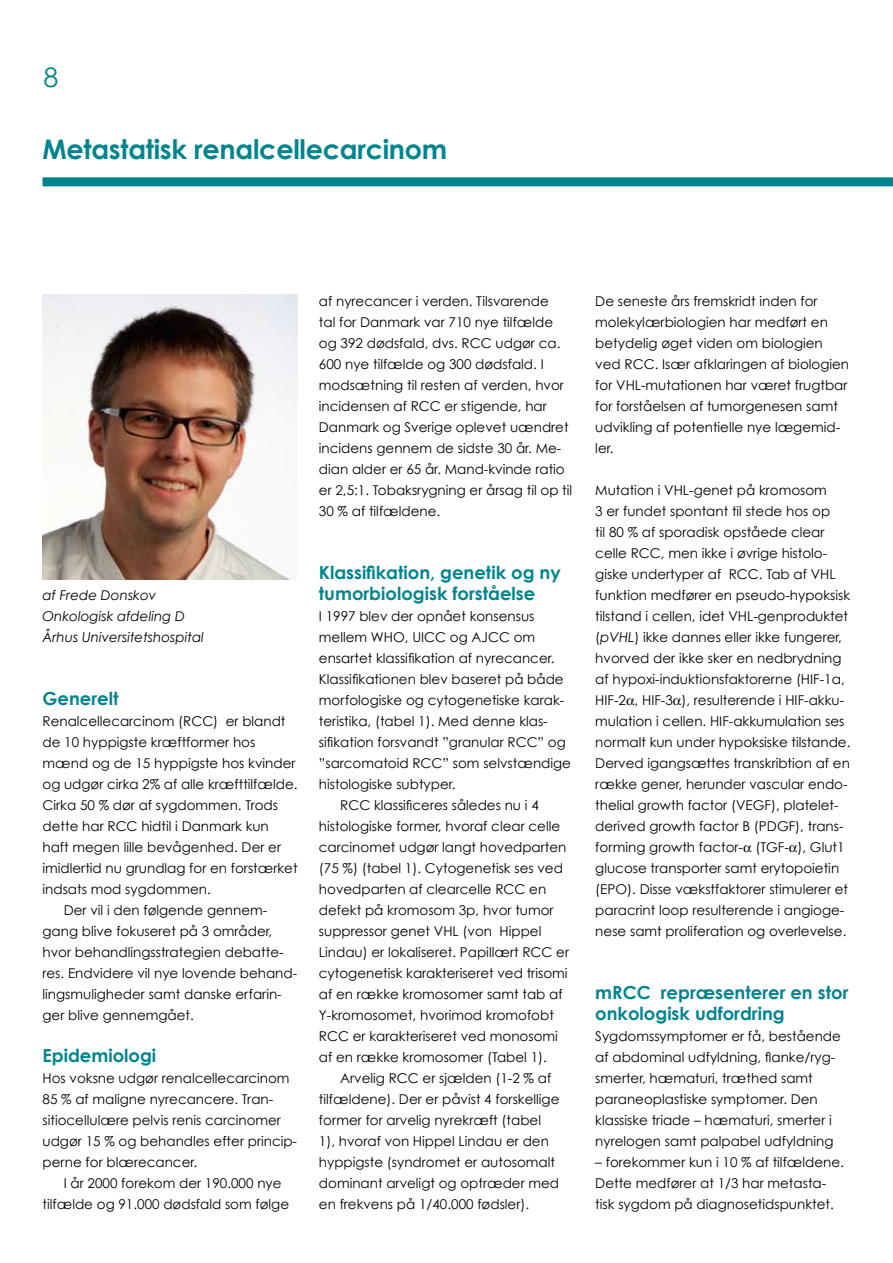
<style>
.page{position:relative;width:893px;height:1263px;background:#fff}
.page>*{position:absolute;margin:0;border:0;box-sizing:border-box;transform-origin:0 0}
.t1{font:700 27px "Century Gothic";letter-spacing:-.01em;color:#00858f}
.t2{font:700 18px/21px "Century Gothic";color:#00858f}
.t3{font:13.5px/21px "Century Gothic";color:#000}
.t4{font:italic 13.5px/21px "Century Gothic";color:#000}
.s1{font-style:italic}
</style>
<div class="page">
<div style="left:43px;top:177px;width:850px;height:9px;background:#00858f"></div>
<img style="left:43px;top:295px;width:255px;height:284px">
<h1 class="t1" style="left:43px;top:132px;width:406px">Metastatisk renalcellecarcinom</h1>
<p class="t4" style="left:43px;top:584px;width:163px">af Frede Donskov<br>Onkologisk afdeling D<br>Århus Universitetshospital</p>
<h2 class="t2" style="left:43px;top:688px;width:77px">Generelt</h2>
<p class="t3" style="left:43px;top:710px;width:245px">Renalcellecarcinom (RCC) er blandt</p>
<p class="t3" style="left:43px;top:731px;width:214px">de 1 0 hyppigste kræftformer hos</p>
<p class="t3" style="left:43px;top:752px;width:254px">mænd og de 1 5 hyppigste hos kvinder</p>
<p class="t3" style="left:43px;top:773px;width:257px">og udgør cirka 2% af alle kræfttilfælde.</p>
<p class="t3" style="left:43px;top:794px;width:237px">Cirka 50 % dør af sygdommen. Trods</p>
<p class="t3" style="left:43px;top:815px;width:228px">dette har RCC hidtil i Danmark kun</p>
<p class="t3" style="left:43px;top:836px;width:240px">haft megen lille bevågenhed. Der er</p>
<p class="t3" style="left:43px;top:857px;width:257px">imidlertid nu grundlag for en forstærket</p>
<p class="t3" style="left:43px;top:878px;width:170px">indsats mod sygdommen.</p>
<p class="t3" style="left:64px;top:899px;width:205px">Der vil i den følgende gennem-</p>
<p class="t3" style="left:43px;top:920px;width:231px">gang blive fokuseret på 3 områder,</p>
<p class="t3" style="left:43px;top:941px;width:243px">hvor behandlingsstrategien debatte-</p>
<p class="t3" style="left:43px;top:962px;width:256px">res. Endvidere vil nye lovende behand-</p>
<p class="t3" style="left:43px;top:983px;width:241px">lingsmuligheder samt danske erfarin-</p>
<p class="t3" style="left:43px;top:1004px;width:153px">ger blive gennemgået.</p>
<h2 class="t2" style="left:43px;top:1045px;width:115px">Epidemiologi</h2>
<p class="t3" style="left:43px;top:1067px;width:256px">Hos voksne udgør renalcellecarcinom 85 % af maligne nyrecancere. Tran&shy;sitiocellulære pelvis renis carcinomer udgør 1 5 % og behandles efter princip&shy;perne for blærecancer.</p>
<p class="t3" style="left:43px;top:1172px;width:248px;text-indent:21px">I år 2000 forekom der 1 90.000 nye tilfælde og 91 .000 dødsfald som følge</p>
<p class="t3" style="left:319px;top:290px;width:255px">af nyrecancer i verden. Tilsvarende<br>tal for Danmark var 71 0 nye tilfælde og 392 dødsfald, dvs. RCC udgør ca.<br>600 nye tilfælde og 300 dødsfald. I modsætning til resten af verden, hvor incidensen af RCC er stigende, har Danmark og Sverige oplevet uændret incidens gennem de sidste 30 år. Me&shy;dian alder er 65 år. Mand-kvinde ratio er 2,5:1 . Tobaksrygning er årsag til op til 30 % af tilfældene.</p>
<h2 class="t2" style="left:319px;top:562px;width:243px">Klassifikation, genetik og ny tumorbiologisk forståelse</h2>
<p class="t3" style="left:319px;top:605px;width:217px">I 1 997 blev der opnået konsensus</p>
<p class="t3" style="left:319px;top:626px;width:218px">mellem WHO, UICC og AJCC om</p>
<p class="t3" style="left:319px;top:647px;width:237px">ensartet klassifikation af nyrecancer.</p>
<p class="t3" style="left:319px;top:668px;width:246px">Klassifikationen blev baseret på både</p>
<p class="t3" style="left:319px;top:689px;width:247px">morfologiske og cytogenetiske karak-</p>
<p class="t3" style="left:319px;top:710px;width:230px">teristika, (tabel 1 ). Med denne klas-</p>
<p class="t3" style="left:319px;top:731px;width:248px">sifikation forsvandt ”granular RCC” og</p>
<p class="t3" style="left:319px;top:752px;width:254px">”sarcomatoid RCC” som selvstændige</p>
<p class="t3" style="left:319px;top:773px;width:138px">histologiske subtyper.</p>
<p class="t3" style="left:340px;top:794px;width:200px">RCC klassificeres således nu i 4</p>
<p class="t3" style="left:319px;top:815px;width:243px">histologiske former, hvoraf clear celle</p>
<p class="t3" style="left:319px;top:836px;width:249px">carcinomet udgør langt hovedparten</p>
<p class="t3" style="left:319px;top:857px;width:246px">(75 %) (tabel 1 ). Cytogenetisk ses ved</p>
<p class="t3" style="left:319px;top:878px;width:229px">hovedparten af clearcelle RCC en</p>
<p class="t3" style="left:319px;top:899px;width:236px">defekt på kromosom 3p, hvor tumor</p>
<p class="t3" style="left:319px;top:920px;width:224px">suppressor genet VHL (von Hippel</p>
<p class="t3" style="left:319px;top:941px;width:252px">Lindau) er lokaliseret. Papillært RCC er</p>
<p class="t3" style="left:319px;top:962px;width:250px">cytogenetisk karakteriseret ved trisomi</p>
<p class="t3" style="left:319px;top:983px;width:245px">af en række kromosomer samt tab af</p>
<p class="t3" style="left:319px;top:1004px;width:236px">Y-kromosomet, hvorimod kromofobt</p>
<p class="t3" style="left:319px;top:1025px;width:241px">RCC er karakteriseret ved monosomi</p>
<p class="t3" style="left:319px;top:1046px;width:230px">af en række kromosomer (Tabel 1 ).</p>
<p class="t3" style="left:340px;top:1067px;width:213px">Arvelig RCC er sjælden (1 -2 % af</p>
<p class="t3" style="left:319px;top:1088px;width:242px">tilfældene). Der er påvist 4 forskellige</p>
<p class="t3" style="left:319px;top:1109px;width:224px">former for arvelig nyrekræft (tabel</p>
<p class="t3" style="left:319px;top:1130px;width:232px">1 ), hvoraf von Hippel Lindau er den</p>
<p class="t3" style="left:319px;top:1151px;width:238px">hyppigste (syndromet er autosomalt</p>
<p class="t3" style="left:319px;top:1172px;width:242px">dominant arveligt og optræder med</p>
<p class="t3" style="left:319px;top:1193px;width:212px">en frekvens på 1 /40.000 fødsler).</p>
<p class="t3" style="left:595px;top:290px;width:255px">De seneste års fremskridt inden for molekylærbiologien har medført en betydelig øget viden om biologien ved RCC. Især afklaringen af biologien for VHL-mutationen har været frugtbar for forståelsen af tumorgenesen samt udvikling af potentielle nye lægemid&shy;ler.</p>
<p class="t3" style="left:595px;top:479px;width:257px">Mutation i VHL-genet på kromosom<br>3 er fundet spontant til stede hos op<br>til 80 % af sporadisk opståede clear celle RCC, men ikke i øvrige histolo&shy;giske undertyper af RCC. Tab af VHL funktion medfører en pseudo-hypoksisk tilstand i cellen, idet VHL-genproduktet (<span class="s1">pVHL</span>) ikke dannes eller ikke fungerer, hvorved der ikke sker en nedbrydning af hypoxi-induktionsfaktorerne (HIF-1 a, HIF-2 , HIF-3 ), resulterende i HIF-akku&shy;mulation i cellen. HIF-akkumulation ses normalt kun under hypoksiske tilstande.<br>Derved igangsættes transkribtion af en række gener, herunder vascular endo&shy;thelial growth factor (VEGF), platelet&shy;derived growth factor B (PDGF), trans&shy;forming growth factor- (TGF- ), Glut1 glucose transporter samt erytopoietin (EPO). Disse vækstfaktorer stimulerer et paracrint loop resulterende i angioge&shy;nese samt proliferation og overlevelse.</p>
<h2 class="t2" style="left:595px;top:982px;width:255px">mRCC repræsenterer en stor onkologisk udfordring</h2>
<p class="t3" style="left:595px;top:1025px;width:247px">Sygdomssymptomer er få, bestående af abdominal udfyldning, flanke/ryg&shy;smerter, hæmaturi, træthed samt paraneoplastiske symptomer. Den klassiske triade – hæmaturi, smerter i nyrelogen samt palpabel udfyldning</p>
<p class="t3" style="left:595px;top:1151px;width:250px">– forekommer kun i 1 0 % af tilfældene.<br>Dette medfører at 1 /3 har metasta&shy;tisk sygdom på diagnosetidspunktet.</p>
</div>
